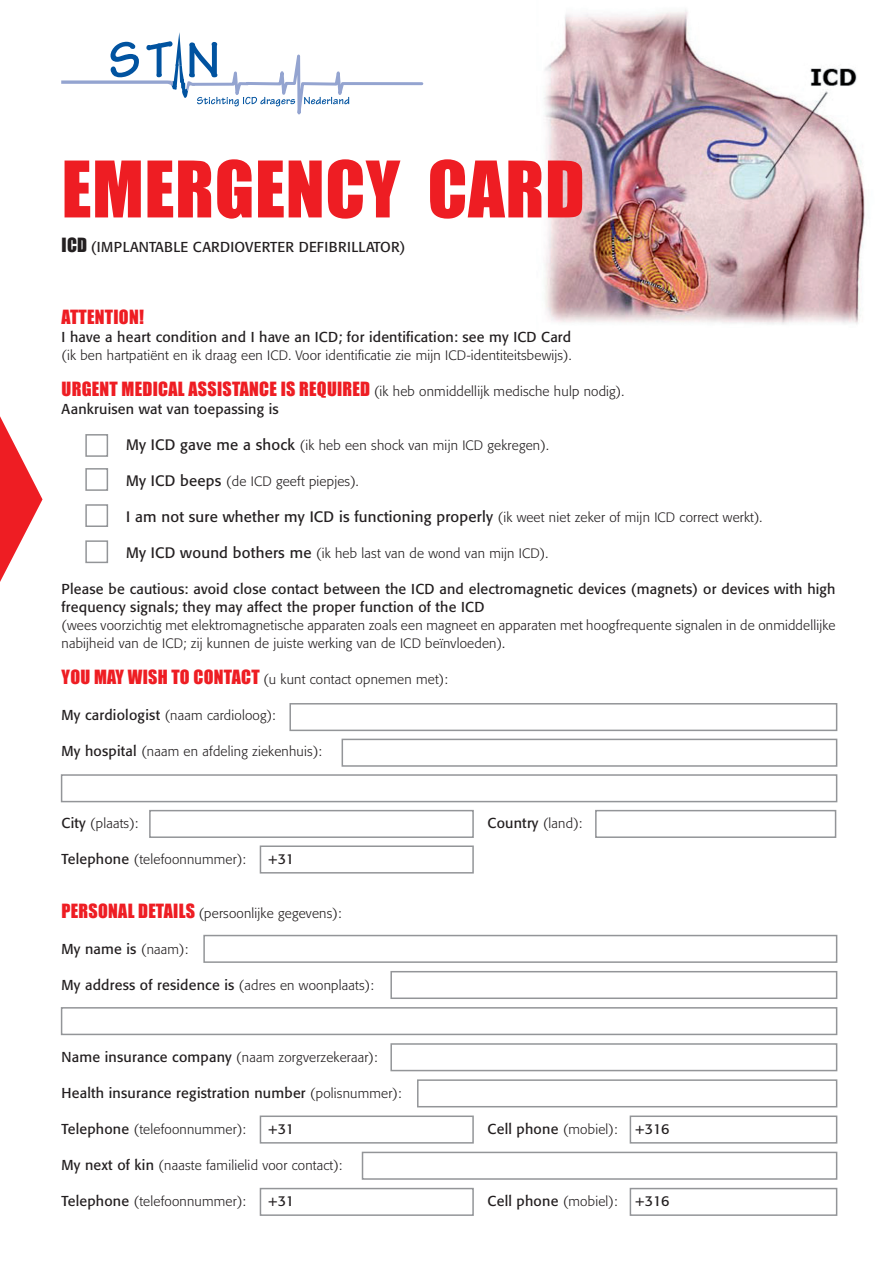
<style>
.page{position:relative;width:893px;height:1263px;background:#fff}
.page>*{position:absolute;margin:0;border:0;box-sizing:border-box;transform-origin:0 0}
._1-kop{font:72px "Impact";letter-spacing:.01em;color:#ee1d23}
.tussenkop_emergency{font:18px "Impact";letter-spacing:.015em;color:#ee1d23}
._1-tekst{font:15px "Formata";letter-spacing:.015em;color:#231f20}
._1-tekst-2{font:14.25px/18px "Formata";letter-spacing:.015em;color:#231f20}
.tussenkop_emergency-2{font:14.25px "Formata";letter-spacing:.015em;color:#231f20}
._1-tekst-3{font:300 13.5px/18px "Formata";letter-spacing:.015em;color:#231f20}
.tussenkop_emergency-3{font:300 13.5px "Formata";letter-spacing:.015em;color:#231f20}
.s1{font-family:"Impact";font-size:18px}
.s2{font-family:"Impact";font-weight:400;font-size:18px;color:#ee1d23}
.s3{font-weight:400;font-size:15px}
.s4{font-weight:300;font-size:13.5px}
.s5{font-size:14.25px}
.s6{font-weight:400;font-size:14.25px}
</style>
<div class="page">
<img style="left:543px;top:10px;width:322px;height:314px">
<svg style="left:61px;top:32px;width:363px;height:83px"></svg>
<div style="left:289px;top:703px;width:548px;height:28px;background:#fff;border:2px solid #939598"></div>
<div style="left:342px;top:739px;width:495px;height:28px;background:#fff;border:2px solid #939598"></div>
<div style="left:61px;top:774px;width:776px;height:28px;background:#fff;border:2px solid #939598"></div>
<div style="left:149px;top:810px;width:325px;height:28px;background:#fff;border:2px solid #939598"></div>
<div style="left:595px;top:810px;width:241px;height:28px;background:#fff;border:2px solid #939598"></div>
<div style="left:260px;top:845px;width:214px;height:28px;background:#fff;border:2px solid #939598"></div>
<div style="left:203px;top:935px;width:634px;height:28px;background:#fff;border:2px solid #939598"></div>
<div style="left:390px;top:971px;width:447px;height:28px;background:#fff;border:2px solid #939598"></div>
<div style="left:61px;top:1007px;width:776px;height:28px;background:#fff;border:2px solid #939598"></div>
<div style="left:390px;top:1043px;width:447px;height:28px;background:#fff;border:2px solid #939598"></div>
<div style="left:417px;top:1079px;width:420px;height:28px;background:#fff;border:2px solid #939598"></div>
<div style="left:630px;top:1115px;width:207px;height:28px;background:#fff;border:2px solid #939598"></div>
<div style="left:362px;top:1152px;width:475px;height:28px;background:#fff;border:2px solid #939598"></div>
<div style="left:630px;top:1188px;width:207px;height:28px;background:#fff;border:2px solid #939598"></div>
<div style="left:260px;top:1188px;width:214px;height:28px;background:#fff;border:2px solid #939598"></div>
<div style="left:260px;top:1115px;width:214px;height:28px;background:#fff;border:2px solid #939598"></div>
<div style="left:85px;top:434px;width:23px;height:23px;background:#fff;border:2px solid #939598"></div>
<div style="left:85px;top:468px;width:23px;height:23px;background:#fff;border:2px solid #939598"></div>
<div style="left:85px;top:504px;width:23px;height:23px;background:#fff;border:2px solid #939598"></div>
<div style="left:85px;top:540px;width:23px;height:23px;background:#fff;border:2px solid #939598"></div>
<svg style="left:0;top:416px;width:43px;height:166px"></svg>
<p class="_1-kop" style="left:62px;top:145px;width:525px">EMERGENCY CARD</p>
<p class="tussenkop_emergency-2" style="left:62px;top:238px;width:345px"><span class="s1">ICD</span> (IMPLANTABLE CARDIOVERTER DEFIBRILLATOR)</p>
<p class="tussenkop_emergency" style="left:62px;top:306px;width:84px">ATTENTION!</p>
<p class="_1-tekst-2" style="left:62px;top:328px;width:511px">I have a heart condition and I have an ICD; for identification: see my ICD Card</p>
<p class="_1-tekst-3" style="left:62px;top:346px;width:512px">(ik ben hartpatiënt en ik draag een ICD. Voor identificatie zie mijn ICD-identiteitsbewijs).</p>
<p class="tussenkop_emergency-3" style="left:62px;top:383px;width:564px"><span class="s2">URGENT MEDICAL ASSISTANCE IS REQUIRED</span> (ik heb onmiddellijk medische hulp nodig).</p>
<p class="_1-tekst-2" style="left:62px;top:400px;width:219px">Aankruisen wat van toepassing is</p>
<p class="_1-tekst-3" style="left:126px;top:436px;width:424px"><span class="s3">My ICD gave me a shock</span> (ik heb een shock van mijn ICD gekregen).</p>
<p class="_1-tekst-3" style="left:126px;top:472px;width:234px"><span class="s3">My ICD beeps</span> (de ICD geeft piepjes).</p>
<p class="_1-tekst" style="left:126px;top:508px;width:638px">I am not sure whether my ICD is functioning properly <span class="s4">(ik weet niet zeker of mijn ICD correct werkt).</span></p>
<p class="_1-tekst-3" style="left:126px;top:544px;width:424px"><span class="s3">My ICD wound bothers me</span> (ik heb last van de wond van mijn ICD).</p>
<p class="_1-tekst-2" style="left:62px;top:580px;width:775px">Please be cautious: avoid close contact between the ICD and electromagnetic devices (magnets) or devices with high frequency signals; they may affect the proper function of the ICD</p>
<p class="_1-tekst-3" style="left:62px;top:616px;width:775px">(wees voorzichtig met elektromagnetische apparaten zoals een magneet en apparaten met hoogfrequente signalen in de onmiddellijke nabijheid van de ICD; zij kunnen de juiste werking van de ICD beïnvloeden)<span class="s5">.</span></p>
<p class="tussenkop_emergency-3" style="left:62px;top:671px;width:388px"><span class="s2">YOU MAY WISH TO CONTACT</span> (u kunt contact opnemen met):</p>
<p class="_1-tekst-3" style="left:62px;top:706px;width:216px"><span class="s6">My cardiologist</span> (naam cardioloog):</p>
<p class="_1-tekst-3" style="left:62px;top:742px;width:262px"><span class="s6">My hospital</span> (naam en afdeling ziekenhuis):</p>
<p class="_1-tekst-3" style="left:62px;top:814px;width:78px"><span class="s6">City</span> (plaats):</p>
<p class="_1-tekst-2" style="left:488px;top:814px;width:96px">Country <span class="s4">(land):</span></p>
<p class="_1-tekst-3" style="left:62px;top:850px;width:186px"><span class="s6">Telephone</span> (telefoonnummer):</p>
<p class="_1-tekst-2" style="left:268px;top:850px;width:28px">+31</p>
<p class="tussenkop_emergency-3" style="left:62px;top:905px;width:281px"><span class="s2">PERSONAL DETAILS</span> (persoonlijke gegevens):</p>
<p class="_1-tekst-2" style="left:62px;top:940px;width:128px">My name is <span class="s4">(naam):</span></p>
<p class="_1-tekst-2" style="left:62px;top:976px;width:314px">My address of residence is <span class="s4">(adres en woonplaats):</span></p>
<p class="_1-tekst-3" style="left:62px;top:1048px;width:317px"><span class="s6">Name insurance company</span> (naam zorgverzekeraar):</p>
<p class="_1-tekst-2" style="left:62px;top:1084px;width:341px">Health insurance registration number <span class="s4">(polisnummer):</span></p>
<p class="_1-tekst-3" style="left:62px;top:1120px;width:186px"><span class="s6">Telephone</span> (telefoonnummer):</p>
<p class="_1-tekst-2" style="left:268px;top:1120px;width:28px">+31</p>
<p class="_1-tekst-2" style="left:488px;top:1120px;width:183px">Cell phone <span class="s4">(mobiel):</span> +316</p>
<p class="_1-tekst-3" style="left:62px;top:1156px;width:282px"><span class="s6">My next of kin</span> (naaste familielid voor contact):</p>
<p class="_1-tekst-3" style="left:62px;top:1192px;width:186px"><span class="s6">Telephone</span> (telefoonnummer):</p>
<p class="_1-tekst-2" style="left:268px;top:1192px;width:28px">+31</p>
<p class="_1-tekst-2" style="left:488px;top:1192px;width:183px">Cell phone <span class="s4">(mobiel):</span> +316</p>
</div>
